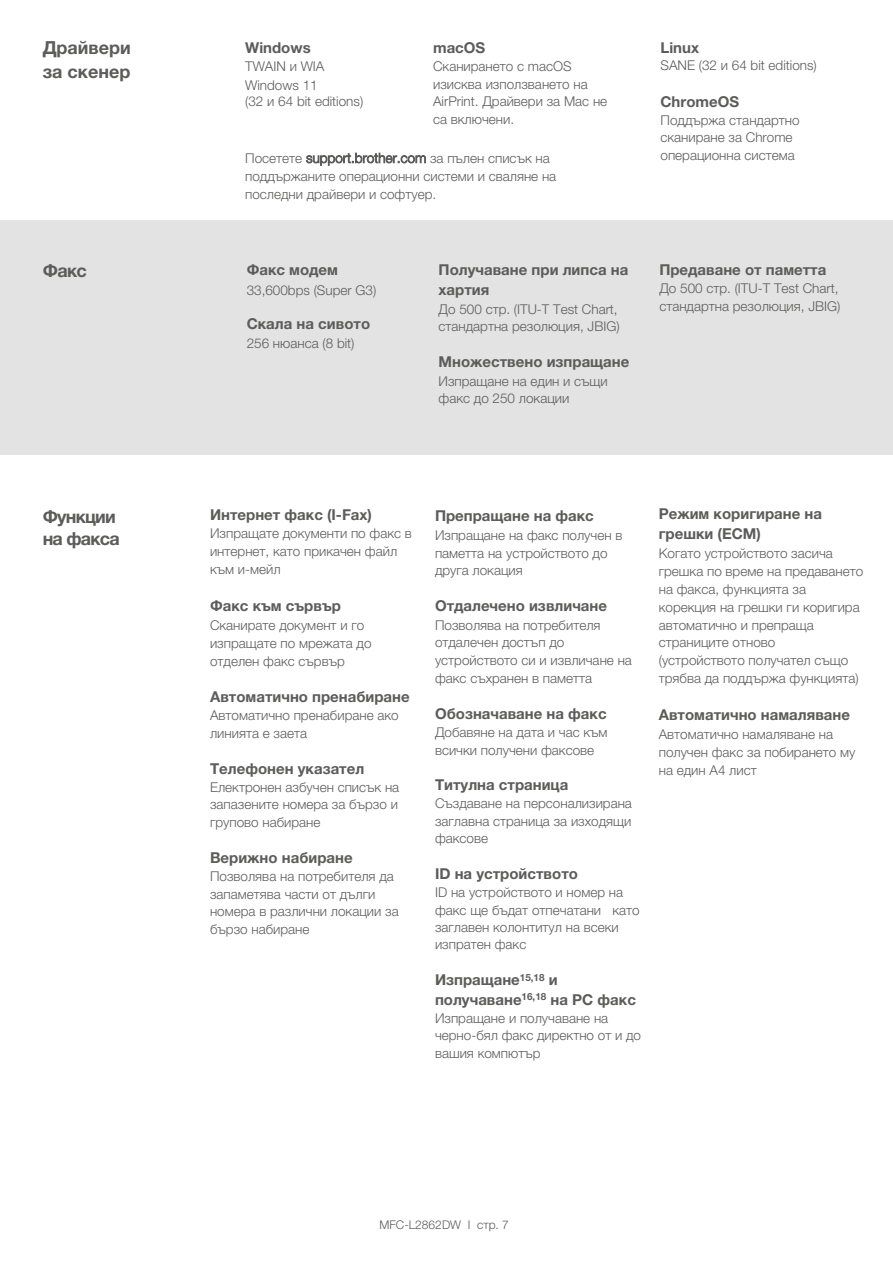
<style>
.page{position:relative;width:893px;height:1263px;background:#fff}
.page>*{position:absolute;margin:0;border:0;box-sizing:border-box;transform-origin:0 0}
.t1{font:700 18px/21.6px "Helvetica Neue LTW1 G";letter-spacing:-.04em;color:#5c5c5b}
.t2{font:700 18px/23.1px "Helvetica Neue LTW1 G";color:#5c5c5b}
.t3{font:700 15px/19.8px "Helvetica Neue LTW1 G";color:#5c5c5b}
.t4{font:300 13.5px/17.4px "Helvetica Neue LTW1 G";color:#5c5c5b}
.t5{font:300 12px "Helvetica Neue LTW1 G";color:#5c5c5b}
</style>
<div class="page">
<div style="left:0;top:220px;width:893px;height:235px;background:#e3e3e3"></div>
<h1 class="t2" style="left:43px;top:36px;width:90px">Драйвери за скенер</h1>
<p class="t3" style="left:245px;top:38px;width:67px">Windows</p>
<p class="t4" style="left:245px;top:56px;width:81px;line-height:18.9px">TWAIN и WIA<br>Windows 11</p>
<p class="t4" style="left:245px;top:93px;width:120px">(32 и 64 bit editions)</p>
<p class="t3" style="left:433px;top:38px;width:54px">macOS</p>
<p class="t4" style="left:433px;top:57px;width:176px;line-height:17.9px">Сканирането с macOS изисква използването на<br>AirPrint. Драйвери за Mac не са включени.</p>
<p class="t4" style="left:245px;top:149px;width:313px;line-height:18px">Посетете support.brother.com за пълен списък на поддържаните операционни системи и сваляне на последни драйвери и софтуер.</p>
<h1 class="t1" style="left:43px;top:260px;width:45px">Факс</h1>
<p class="t3" style="left:247px;top:260px;width:93px">Факс модем</p>
<p class="t4" style="left:247px;top:281px;width:131px">33,600bps (Super G3)</p>
<p class="t3" style="left:247px;top:314px;width:125px">Скала на сивото</p>
<p class="t4" style="left:247px;top:334px;width:109px">256 нюанса (8 bit)</p>
<p class="t3" style="left:439px;top:260px;width:191px">Получаване при липса на хартия</p>
<p class="t4" style="left:439px;top:300px;width:183px;line-height:17.9px">До 500 стр. (ITU-T Test Chart, стандартна резолюция, JBIG)</p>
<p class="t3" style="left:439px;top:352px;width:192px">Множествено изпращане</p>
<p class="t4" style="left:439px;top:372px;width:171px">Изпращане на един и същи факс до 250 локации</p>
<p class="t3" style="left:660px;top:38px;width:40px">Linux</p>
<p class="t4" style="left:660px;top:57px;width:158px">SANE (32 и 64 bit editions)</p>
<p class="t3" style="left:660px;top:92px;width:80px">ChromeOS</p>
<p class="t4" style="left:660px;top:111px;width:141px">Поддържа стандартно сканиране за Chrome операционна система</p>
<p class="t3" style="left:659px;top:260px;width:169px">Предаване от паметта</p>
<p class="t4" style="left:659px;top:280px;width:183px">До 500 стр. (ITU-T Test Chart, стандартна резолюция, JBIG)</p>
<h1 class="t1" style="left:43px;top:506px;width:79px">Функции на факса</h1>
<p class="t3" style="left:210px;top:504px;width:164px">Интернет факс (I-Fax)</p>
<p class="t4" style="left:210px;top:524px;width:203px;line-height:18px">Изпращате документи по факс в интернет, като прикачен файл към и-мейл</p>
<p class="t3" style="left:210px;top:596px;width:132px">Факс към сървър</p>
<p class="t4" style="left:210px;top:616px;width:163px;line-height:18px">Сканирате документ и го изпращате по мрежата до отделен факс сървър</p>
<p class="t3" style="left:210px;top:687px;width:201px">Автоматично пренабиране</p>
<p class="t4" style="left:210px;top:707px;width:190px">Автоматично пренабиране ако линията е заета</p>
<p class="t3" style="left:210px;top:758px;width:156px">Телефонен указател</p>
<p class="t4" style="left:210px;top:778px;width:191px;text-align:justify">Електронен азбучен списък на запазените номера за бързо и групово набиране</p>
<p class="t3" style="left:210px;top:848px;width:144px">Верижно набиране</p>
<p class="t4" style="left:210px;top:868px;width:190px">Позволява на потребителя да запаметява части от дълги номера в различни локации за бързо набиране</p>
<p class="t3" style="left:435px;top:506px;width:160px">Препращане на факс</p>
<p class="t4" style="left:435px;top:526px;width:189px">Изпращане на факс получен в паметта на устройството до друга локация</p>
<p class="t3" style="left:435px;top:596px;width:174px">Отдалечено извличане</p>
<p class="t4" style="left:435px;top:616px;width:198px">Позволява на потребителя отдалечен достъп до устройството си и извличане на факс съхранен в паметта</p>
<p class="t3" style="left:435px;top:703px;width:173px">Обозначаване на факс</p>
<p class="t4" style="left:435px;top:723px;width:174px">Добавяне на дата и час към всички получени факсове</p>
<p class="t3" style="left:435px;top:775px;width:135px">Титулна страница</p>
<p class="t4" style="left:435px;top:795px;width:198px;text-align:justify">Създаване на персонализирана заглавна страница за изходящи факсове</p>
<p class="t3" style="left:435px;top:864px;width:144px">ID на устройството</p>
<p class="t4" style="left:435px;top:884px;width:206px">ID на устройството и номер на факс ще бъдат отпечатани като заглавен колонтитул на всеки изпратен факс</p>
<p class="t3" style="left:435px;top:970px;width:202px;line-height:19.4px">Изпращане<sup>15,18</sup> и получаване<sup>16,18</sup> на PC факс</p>
<p class="t4" style="left:435px;top:1009px;width:208px">Изпращане и получаване на черно-бял факс директно от и до вашия компютър</p>
<p class="t3" style="left:659px;top:504px;width:165px">Режим коригиране на грешки (ECM)</p>
<p class="t4" style="left:659px;top:544px;width:206px;line-height:17.9px">Когато устройството засича грешка по време на предаването на факса, функцията за корекция на грешки ги коригира автоматично и препраща страниците отново (устройството получател също трябва да поддържа функцията)</p>
<p class="t3" style="left:659px;top:705px;width:193px">Автоматично намаляване</p>
<p class="t4" style="left:659px;top:725px;width:198px;line-height:17.9px">Автоматично намаляване на получен факс за побирането му на един A4 лист</p>
<p class="t5" style="left:380px;top:1217px;width:131px">MFC-L2862DW I стр. 7</p>
</div>
